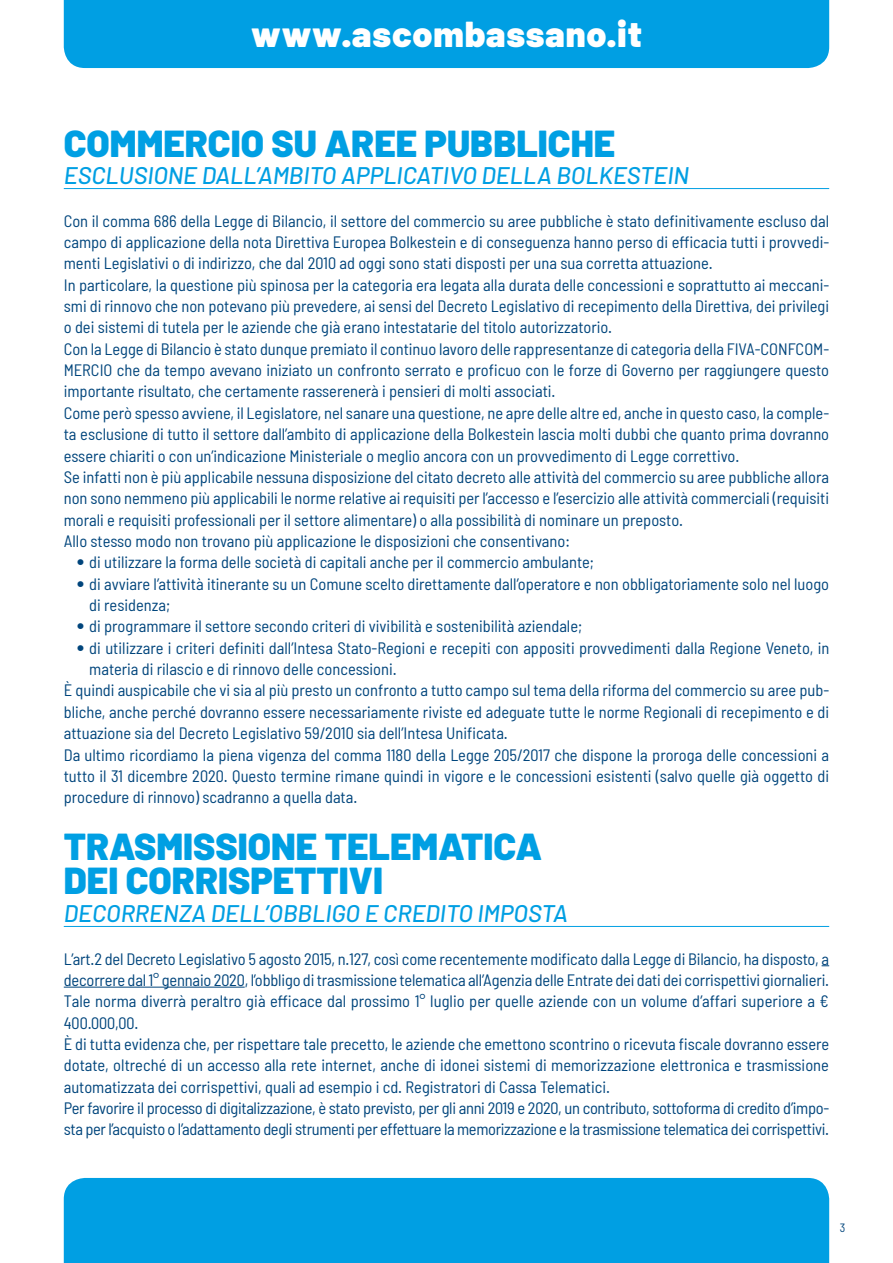
<style>
.page{position:relative;width:893px;height:1263px;background:#fff}
.page>*{position:absolute;margin:0;border:0;box-sizing:border-box;transform-origin:0 0}
.t1{font:900 37.5px/34.8px "Barlow";color:#009fe3}
.t2{font:900 36px "Barlow";letter-spacing:.025em;color:#fff}
.t3{font:italic 500 24px "Barlow";color:#009fe3}
.t4{font:semi-condensed 16.5px/21.3px "Barlow";color:#00457c}
.t5{font:semi-condensed 12px "Barlow";color:#00457c}
.s1{font-family:"Helvetica Neue LT Std";font-weight:700;font-stretch:condensed}
</style>
<div class="page">
<div style="left:64px;top:1178px;width:765px;height:85px;background:#009fe3"></div>
<div style="left:64px;top:0;width:765px;height:68px;background:#009fe3"></div>
<hr style="left:64px;top:188px;width:765px;height:1px;background:#009fe3">
<hr style="left:64px;top:926px;width:765px;height:1px;background:#009fe3">
<hr style="left:64px;top:987px;width:181px;height:1px;background:#00457c">
<h2 class="t2" style="left:251px;top:11px;width:392px">www.ascombassano.it</h2>
<h1 class="t1" style="left:64px;top:126px;width:553px">COMMERCIO SU AREE PUBBLICHE</h1>
<h3 class="t3" style="left:64px;top:160px;width:627px">ESCLUSIONE DALL’AMBITO APPLICATIVO DELLA BOLKESTEIN</h3>
<p class="t4" style="left:64px;top:210px;width:767px">Con il comma 686 della Legge di Bilancio, il settore del commercio su aree pubbliche è stato definitivamente escluso dal campo di applicazione della nota Direttiva Europea Bolkestein e di conseguenza hanno perso di efficacia tutti i provvedi&shy;menti Legislativi o di indirizzo, che dal 2010 ad oggi sono stati disposti per una sua corretta attuazione.<br>In particolare, la questione più spinosa per la categoria era legata alla durata delle concessioni e soprattutto ai meccani&shy;smi di rinnovo che non potevano più prevedere, ai sensi del Decreto Legislativo di recepimento della Direttiva, dei privilegi o dei sistemi di tutela per le aziende che già erano intestatarie del titolo autorizzatorio.<br>Con la Legge di Bilancio è stato dunque premiato il continuo lavoro delle rappresentanze di categoria della FIVA-CONFCOM-MERCIO che da tempo avevano iniziato un confronto serrato e proficuo con le forze di Governo per raggiungere questo importante risultato, che certamente rasserenerà i pensieri di molti associati.<br>Come però spesso avviene, il Legislatore, nel sanare una questione, ne apre delle altre ed, anche in questo caso, la comple&shy;ta esclusione di tutto il settore dall’ambito di applicazione della Bolkestein lascia molti dubbi che quanto prima dovranno essere chiariti o con un’indicazione Ministeriale o meglio ancora con un provvedimento di Legge correttivo.<br>Se infatti non è più applicabile nessuna disposizione del citato decreto alle attività del commercio su aree pubbliche allora non sono nemmeno più applicabili le norme relative ai requisiti per l’accesso e l’esercizio alle attività commerciali (requisiti morali e requisiti professionali per il settore alimentare) o alla possibilità di nominare un preposto.<br>Allo stesso modo non trovano più applicazione le disposizioni che consentivano:</p>
<p class="t4" style="left:77px;top:551px;width:519px"><span class="s1">•</span> di utilizzare la forma delle società di capitali anche per il commercio ambulante;</p>
<p class="t4" style="left:89px;top:573px;width:741px;text-indent:-13px"><span class="s1">•</span> di avviare l’attività itinerante su un Comune scelto direttamente dall’operatore e non obbligatoriamente solo nel luogo di residenza;</p>
<p class="t4" style="left:77px;top:615px;width:507px"><span class="s1">•</span> di programmare il settore secondo criteri di vivibilità e sostenibilità aziendale;</p>
<p class="t4" style="left:77px;top:637px;width:754px"><span class="s1">•</span> di utilizzare i criteri definiti dall’Intesa Stato-Regioni e recepiti con appositi provvedimenti dalla Regione Veneto, in</p>
<p class="t4" style="left:89px;top:658px;width:309px">materia di rilascio e di rinnovo delle concessioni.</p>
<p class="t4" style="left:64px;top:679px;width:767px">È quindi auspicabile che vi sia al più presto un confronto a tutto campo sul tema della riforma del commercio su aree pub-</p>
<p class="t4" style="left:64px;top:701px;width:767px">bliche, anche perché dovranno essere necessariamente riviste ed adeguate tutte le norme Regionali di recepimento e di</p>
<p class="t4" style="left:64px;top:722px;width:446px">attuazione sia del Decreto Legislativo 59/2010 sia dell’Intesa Unificata.</p>
<p class="t4" style="left:64px;top:743px;width:767px">Da ultimo ricordiamo la piena vigenza del comma 1180 della Legge 205/2017 che dispone la proroga delle concessioni a</p>
<p class="t4" style="left:64px;top:765px;width:767px">tutto il 31 dicembre 2020. Questo termine rimane quindi in vigore e le concessioni esistenti (salvo quelle già oggetto di</p>
<p class="t4" style="left:64px;top:786px;width:295px">procedure di rinnovo) scadranno a quella data.</p>
<h1 class="t1" style="left:64px;top:829px;width:480px">TRASMISSIONE TELEMATICA<br>DEI CORRISPETTIVI</h1>
<h3 class="t3" style="left:64px;top:898px;width:506px">DECORRENZA DELL’OBBLIGO E CREDITO IMPOSTA</h3>
<p class="t4" style="left:64px;top:947px;width:767px">L’art.2 del Decreto Legislativo 5 agosto 2015, n.127, così come recentemente modificato dalla Legge di Bilancio, ha disposto, a decorrere dal 1° gennaio 2020, l’obbligo di trasmissione telematica all’Agenzia delle Entrate dei dati dei corrispettivi giornalieri.<br>Tale norma diverrà peraltro già efficace dal prossimo 1° luglio per quelle aziende con un volume d’affari superiore a € 400.000,00.<br>È di tutta evidenza che, per rispettare tale precetto, le aziende che emettono scontrino o ricevuta fiscale dovranno essere dotate, oltreché di un accesso alla rete internet, anche di idonei sistemi di memorizzazione elettronica e trasmissione automatizzata dei corrispettivi, quali ad esempio i cd. Registratori di Cassa Telematici.<br>Per favorire il processo di digitalizzazione, è stato previsto, per gli anni 2019 e 2020, un contributo, sottoforma di credito d’impo&shy;sta per l’acquisto o l’adattamento degli strumenti per effettuare la memorizzazione e la trasmissione telematica dei corrispettivi.</p>
<p class="t5" style="left:840px;top:1221px;width:7px">3</p>
</div>
